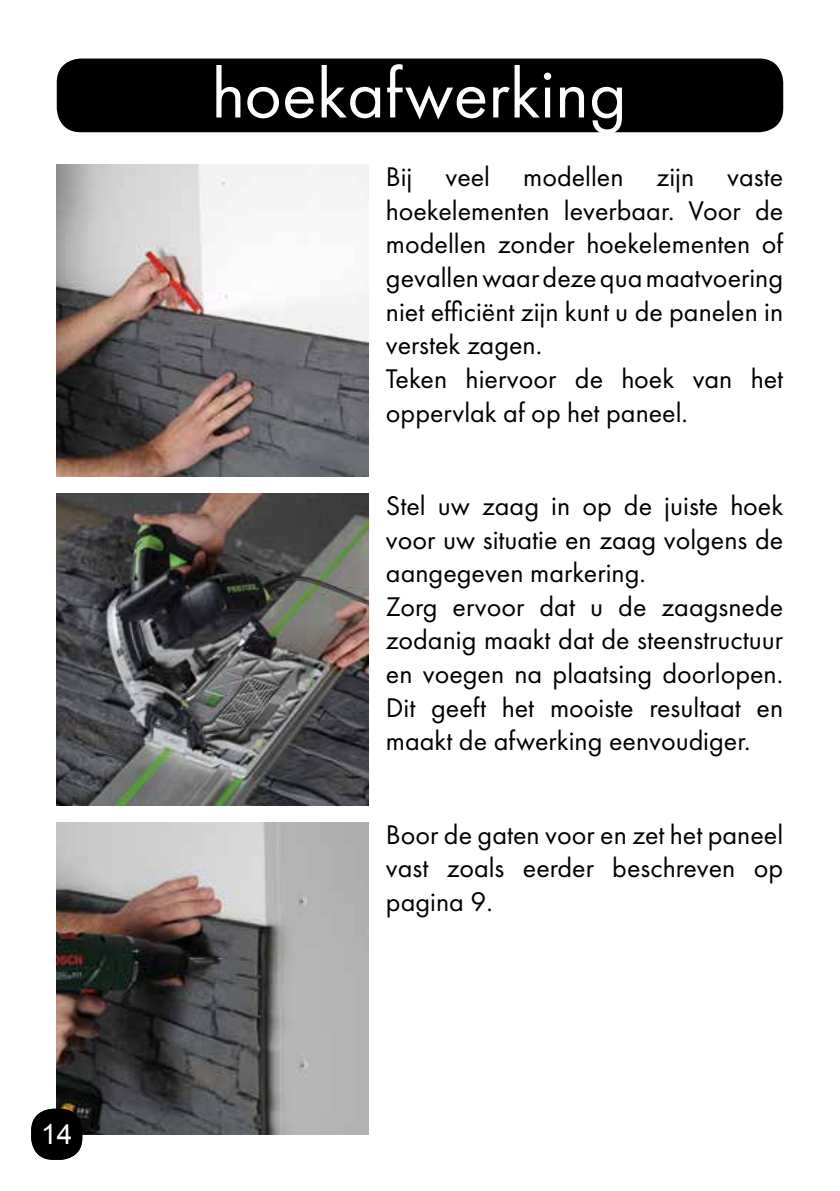
<style>
.page{position:relative;width:840px;height:1191px;background:#fff}
.page>*{position:absolute;margin:0;border:0;box-sizing:border-box;transform-origin:0 0}
.t1{font:72px "Futura PT";color:#fff}
.t2{font:28px/33.6px "Futura PT";color:#000}
.t3{font:28px "Arial";color:#fff}
</style>
<div class="page">
<img style="left:57px;top:822px;width:312px;height:312px">
<img style="left:57px;top:165px;width:312px;height:312px">
<img style="left:57px;top:493px;width:312px;height:312px">
<div style="left:57px;top:59px;width:725px;height:73px;background:#000;border-radius:24px"></div>
<div style="left:31px;top:1108px;width:51px;height:51px;background:#000;border-radius:22px"></div>
<p class="t3" style="left:41px;top:1116px;width:33px">14</p>
<h1 class="t1" style="left:211px;top:51px;width:416px">hoekafwerking</h1>
<p class="t2" style="left:386px;top:160px;width:398px">Bij veel modellen zijn vaste hoekelementen leverbaar. Voor de modellen zonder hoekelementen of gevallen waar deze qua maatvoering niet efficiënt zijn kunt u de panelen in verstek zagen.<br>Teken hiervoor de hoek van het oppervlak af op het paneel.</p>
<p class="t2" style="left:386px;top:489px;width:398px">Stel uw zaag in op de juiste hoek voor uw situatie en zaag volgens de aangegeven markering.<br>Zorg ervoor dat u de zaagsnede zodanig maakt dat de steenstructuur en voegen na plaatsing doorlopen.<br>Dit geeft het mooiste resultaat en maakt de afwerking eenvoudiger.</p>
<p class="t2" style="left:386px;top:817px;width:398px;text-align:justify">Boor de gaten voor en zet het paneel vast zoals eerder beschreven op pagina 9.</p>
</div>
